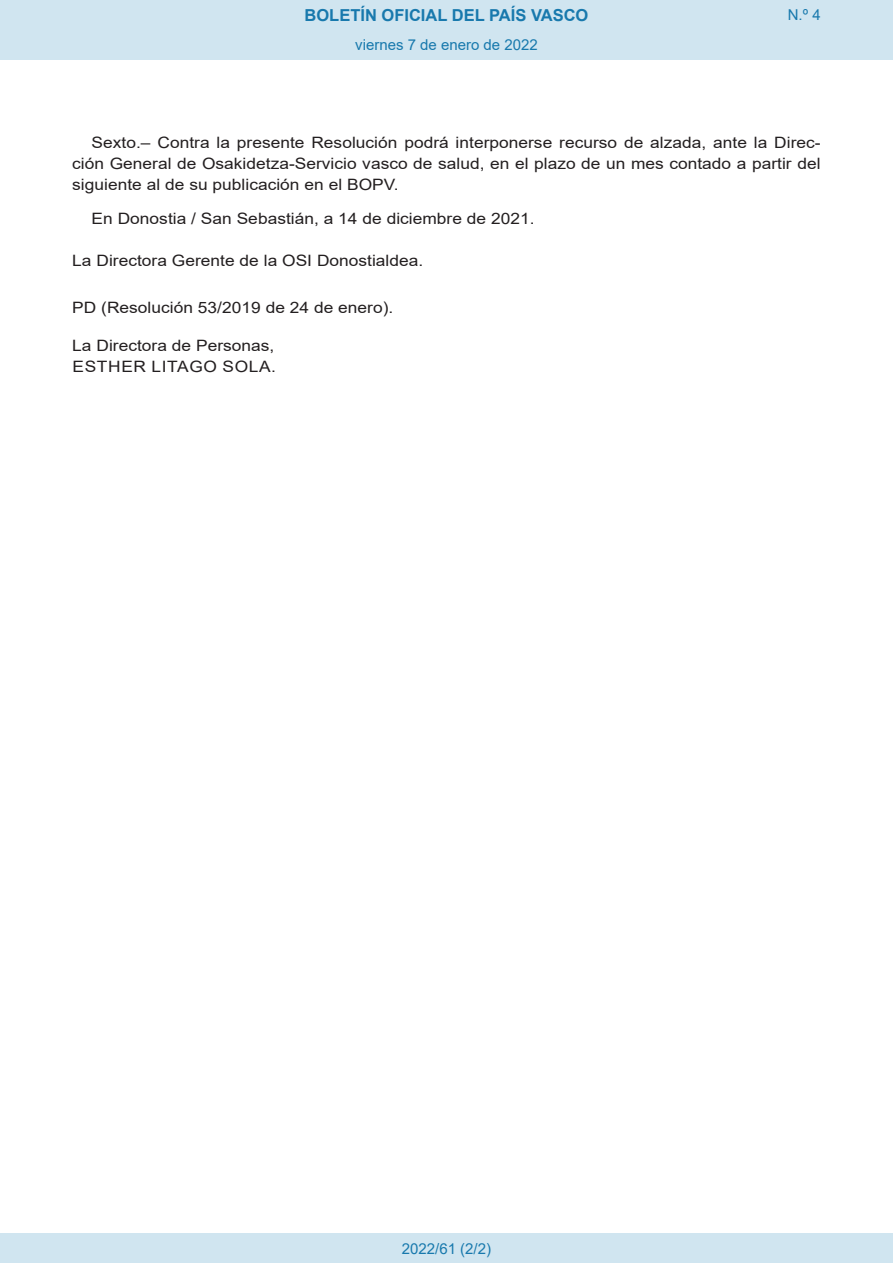
<style>
.page{position:relative;width:893px;height:1263px;background:#fff}
.page>*{position:absolute;margin:0;border:0;box-sizing:border-box;transform-origin:0 0}
.t1{font:700 16.5px "Arial";color:#1879ad}
.BOPVDetalle{font:15.6px/21px "Arial";color:#231f20;text-align:justify;scale:1.11 1}
.BOPVDisposicionTitul{font:15.6px "Arial";color:#231f20;scale:1.11 1}
.BOPVFirmaLugFec{font:15.6px "Arial";color:#231f20;scale:1.11 1}
.BOPVFirmaPuesto{font:15.6px "Arial";color:#231f20;scale:1.11 1}
.BOPVFirmaNombre{font:15.6px "Arial";letter-spacing:.035em;color:#231f20;scale:1.11 1}
.Paginacion_Centro{font:15px "Arial";color:#1879ad}
</style>
<div class="page">
<div style="left:0;top:0;width:893px;height:60px;background:#d0e5f0"></div>
<div style="left:0;top:1233px;width:893px;height:30px;background:#d0e5f0"></div>
<p class="t1" style="left:305px;top:3px;width:285px">BOLETÍN OFICIAL DEL PAÍS VASCO</p>
<p class="Paginacion_Centro" style="left:355px;top:35px;width:184px">viernes 7 de enero de 2022</p>
<p class="Paginacion_Centro" style="left:788px;top:5px;width:34px">N.º 4</p>
<p class="BOPVDetalle" style="left:72px;top:132px;width:676px;text-indent:19px">Sexto.– Contra la presente Resolución podrá interponerse recurso de alzada, ante la Direc&shy;ción General de Osakidetza-Servicio vasco de salud, en el plazo de un mes contado a partir del siguiente al de su publicación en el BOPV.</p>
<p class="BOPVFirmaLugFec" style="left:92px;top:208px;width:401px">En Donostia / San Sebastián, a 14 de diciembre de 2021.</p>
<p class="BOPVDisposicionTitul" style="left:72px;top:250px;width:318px">La Directora Gerente de la OSI Donostialdea.</p>
<p class="BOPVDisposicionTitul" style="left:72px;top:296px;width:291px">PD (Resolución 53/2019 de 24 de enero).</p>
<p class="BOPVFirmaPuesto" style="left:72px;top:334px;width:184px">La Directora de Personas,</p>
<p class="BOPVFirmaNombre" style="left:73px;top:355px;width:185px">ESTHER LITAGO SOLA.</p>
<p class="Paginacion_Centro" style="left:402px;top:1238px;width:91px">2022/61 (2/2)</p>
</div>
